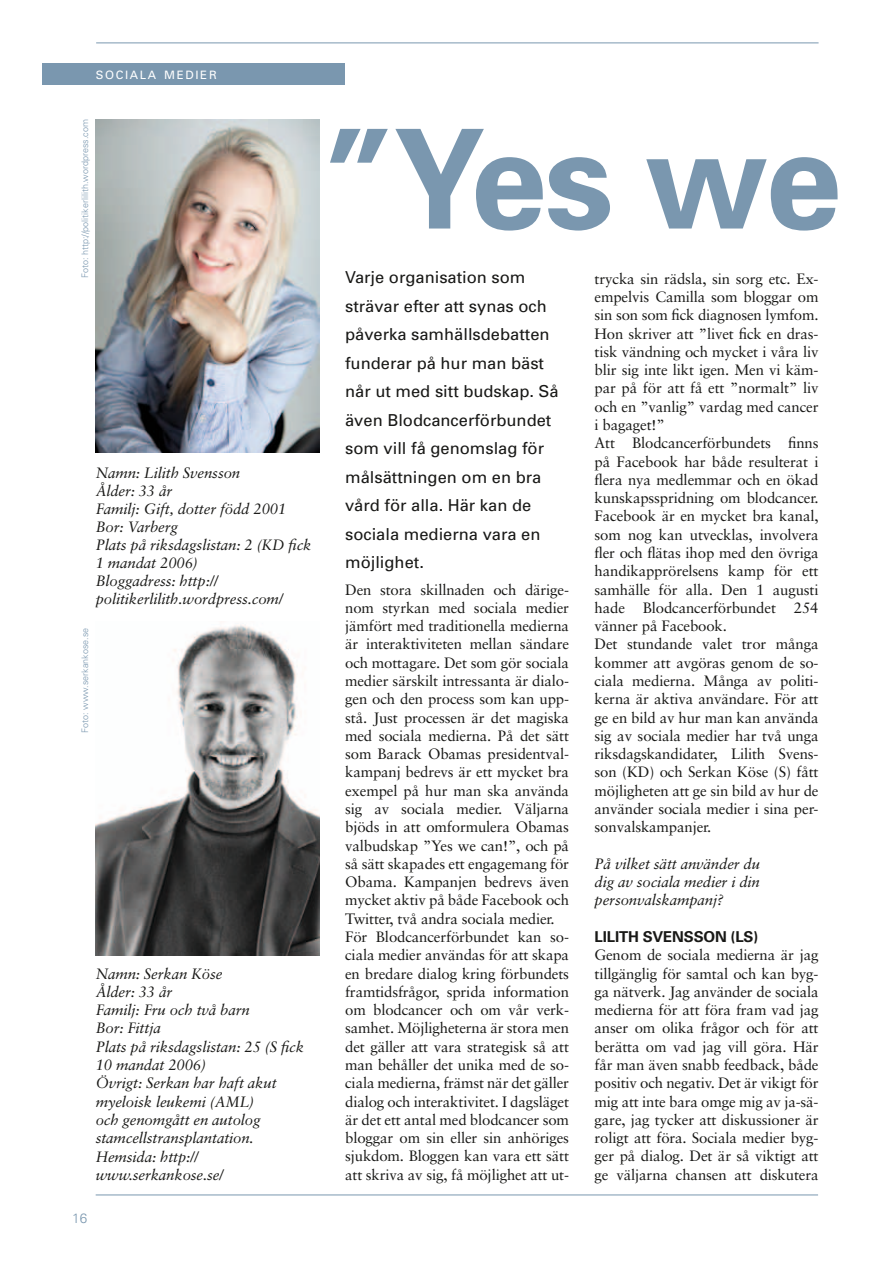
<style>
.page{position:relative;width:893px;height:1263px;background:#fff}
.page>*{position:absolute;margin:0;border:0;box-sizing:border-box;transform-origin:0 0}
.t1{font:700 138px "Univers";color:#7a97af}
.t2{font:16.5px/28.5px "Univers";color:#181816}
.t3{font:15px/18.3px "Sabon";letter-spacing:-.01em;color:#181816}
.t4{font:italic 15px/18.3px "Sabon";letter-spacing:-.01em;color:#181816}
.t5{font:700 15px "Univers";color:#181816}
.t6{font:300 13.5px "Univers";color:#7a97af}
.t7{font:11.55px "Univers";letter-spacing:.145em;color:#fff}
.t8{font:300 9px "Univers";color:#7a97af}
</style>
<div class="page">
<hr style="left:96px;top:1194px;width:722px;height:1px;background:#7a97af">
<hr style="left:96px;top:43px;width:723px;height:1px;background:#7a97af">
<div style="left:43px;top:64px;width:302px;height:21px;background:#7a97af"></div>
<img style="left:96px;top:119px;width:224px;height:334px">
<img style="left:96px;top:625px;width:224px;height:331px">
<p class="t7" style="left:96px;top:68px;width:123px">SOCIALA MEDIER</p>
<p class="t8" style="left:79px;top:278px;width:161px;rotate:-90deg">Foto: http://politikerlilith.wordpress.com</p>
<p class="t4" style="left:96px;top:464px;width:217px">Namn: Lilith Svensson<br>Ålder: 33 år<br>Familj: Gift, dotter född 2001<br>Bor: Varberg<br>Plats på riksdagslistan: 2 (KD fick<br>1 mandat 2006)<br>Bloggadress: http:// politikerlilith.wordpress.com/</p>
<p class="t8" style="left:79px;top:733px;width:107px;rotate:-90deg">Foto: www.serkankose.se</p>
<p class="t4" style="left:96px;top:964px;width:210px">Namn: Serkan Köse<br>Ålder: 33 år<br>Familj: Fru och två barn<br>Bor: Fittja<br>Plats på riksdagslistan: 25 (S fick<br>10 mandat 2006)<br>Övrigt: Serkan har haft akut myeloisk leukemi (AML)<br>och genomgått en autolog stamcellstransplantation.<br>Hemsida: http:// www.serkankose.se/</p>
<p class="t6" style="left:72px;top:1210px;width:17px">16</p>
<h1 class="t1" style="left:320px;top:96px;width:524px">”YES WE</h1>
<p class="t2" style="left:345px;top:264px;width:215px">Varje organisation som strävar efter att synas och påverka samhällsdebatten funderar på hur man bäst når ut med sitt budskap. Så även Blodcancerförbundet som vill få genomslag för målsättningen om en bra vård för alla. Här kan de sociala medierna vara en möjlighet.</p>
<p class="t3" style="left:345px;top:580px;width:225px">Den stora skillnaden och därige&shy;nom styrkan med sociala medier jämfört med traditionella medierna är interaktiviteten mellan sändare och mottagare. Det som gör sociala medier särskilt intressanta är dialo&shy;gen och den process som kan upp&shy;stå. Just processen är det magiska med sociala medierna. På det sätt som Barack Obamas presidentval&shy;kampanj bedrevs är ett mycket bra exempel på hur man ska använda sig av sociala medier. Väljarna bjöds in att omformulera Obamas valbudskap ”Yes we can!”, och på så sätt skapades ett engagemang för Obama. Kampanjen bedrevs även mycket aktiv på både Facebook och Twitter, två andra sociala medier.<br>För Blodcancerförbundet kan so&shy;ciala medier användas för att skapa en bredare dialog kring förbundets framtidsfrågor, sprida information om blodcancer och om vår verk&shy;samhet. Möjligheterna är stora men det gäller att vara strategisk så att man behåller det unika med de so&shy;ciala medierna, främst när det gäller dialog och interaktivitet. I dagsläget är det ett antal med blodcancer som bloggar om sin eller sin anhöriges sjukdom. Bloggen kan vara ett sätt att skriva av sig, få möjlighet att ut-</p>
<p class="t3" style="left:595px;top:269px;width:225px">trycka sin rädsla, sin sorg etc. Ex&shy;empelvis Camilla som bloggar om sin son som fick diagnosen lymfom.<br>Hon skriver att ”livet fick en dras&shy;tisk vändning och mycket i våra liv blir sig inte likt igen. Men vi käm&shy;par på för att få ett ”normalt” liv och en ”vanlig” vardag med cancer i bagaget!”<br>Att Blodcancerförbundets finns på Facebook har både resulterat i flera nya medlemmar och en ökad kunskapsspridning om blodcancer.<br>Facebook är en mycket bra kanal, som nog kan utvecklas, involvera fler och flätas ihop med den övriga handikapprörelsens kamp för ett samhälle för alla. Den 1 augusti hade Blodcancerförbundet 254 vänner på Facebook.<br>Det stundande valet tror många kommer att avgöras genom de so&shy;ciala medierna. Många av politi&shy;kerna är aktiva användare. För att ge en bild av hur man kan använda sig av sociala medier har två unga riksdagskandidater, Lilith Svens&shy;son (KD) och Serkan Köse (S) fått möjligheten att ge sin bild av hur de använder sociala medier i sina per&shy;sonvalskampanjer.</p>
<p class="t4" style="left:595px;top:854px;width:167px;text-align:justify">På vilket sätt använder du dig av sociala medier i din personvalskampanj?</p>
<p class="t5" style="left:595px;top:928px;width:17px">LILITH</p>
<p class="t5" style="left:643px;top:928px;width:22px">SVENSSON</p>
<p class="t5" style="left:731px;top:928px;width:29px">(LS)</p>
<p class="t3" style="left:595px;top:946px;width:225px;text-align:justify">Genom de sociala medierna är jag tillgänglig för samtal och kan byg&shy;ga nätverk. Jag använder de sociala medierna för att föra fram vad jag anser om olika frågor och för att berätta om vad jag vill göra. Här får man även snabb feedback, både positiv och negativ. Det är vikigt för mig att inte bara omge mig av ja-sä&shy;gare, jag tycker att diskussioner är roligt att föra. Sociala medier byg&shy;ger på dialog. Det är så viktigt att ge väljarna chansen att diskutera</p>
</div>
